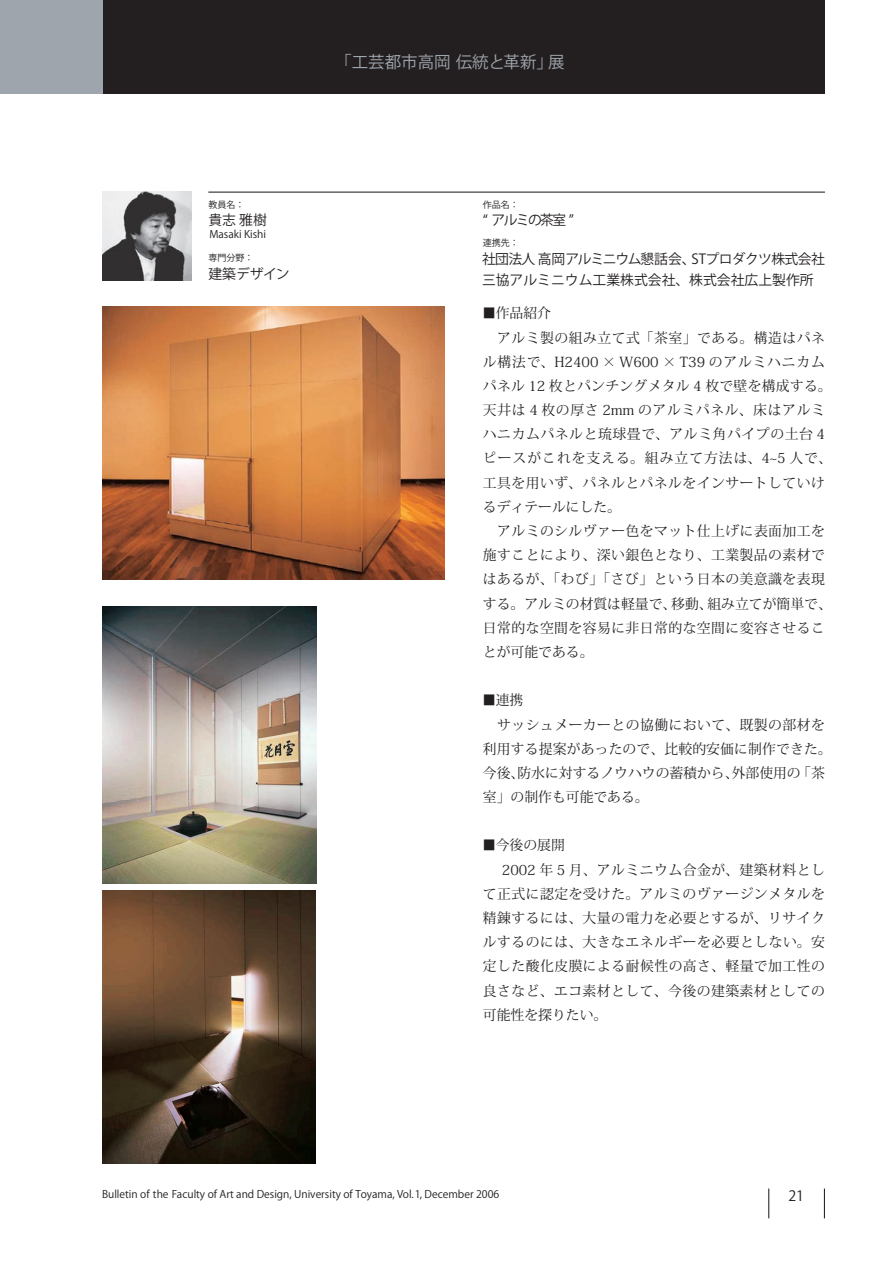
<style>
.page{position:relative;width:893px;height:1263px;background:#fff}
.page>*{position:absolute;margin:0;border:0;box-sizing:border-box;transform-origin:0 0}
.t1{font:16.5px "Koz Go Std";color:#9ea5ac}
.t2{font:14.25px "Koz Go Std";color:#231f20}
.t3{font:13.8px/24.2px "Koz Min Std";letter-spacing:.035em;color:#231f20}
.t4{font:13.8px/24.2px "Koz Min Std";letter-spacing:.01em;color:#231f20}
.t5{font:13.8px/21px "Koz Go Std";color:#231f20}
.t6{font:10.5px "Koz Go Std";color:#231f20}
.t7{font:9px "Koz Go Std";color:#231f20}
.s1{font-size:13.5px}
</style>
<div class="page">
<hr style="left:768px;top:1188px;width:1px;height:30px;background:#231f20">
<hr style="left:824px;top:1188px;width:1px;height:30px;background:#231f20">
<div style="left:102px;top:0;width:723px;height:94px;background:#231f20"></div>
<div style="left:0;top:0;width:103px;height:94px;background:#9ea5ac"></div>
<img style="left:102px;top:191px;width:89px;height:90px">
<hr style="left:208px;top:192px;width:617px;height:1px;background:#231f20">
<img style="left:103px;top:306px;width:342px;height:274px">
<img style="left:103px;top:606px;width:213px;height:277px">
<img style="left:103px;top:890px;width:213px;height:274px">
<p class="t7" style="left:208px;top:199px;width:37px">教員名：</p>
<p class="t5" style="left:208px;top:210px;width:60px">貴志 雅樹</p>
<p class="t6" style="left:209px;top:228px;width:58px">Masaki Kishi</p>
<p class="t7" style="left:208px;top:252px;width:46px">専門分野：</p>
<p class="t5" style="left:208px;top:264px;width:83px">建築デザイン</p>
<p class="t1" style="left:335px;top:51px;width:231px">「工芸都市高岡伝統と革新」展</p>
<p class="t7" style="left:483px;top:199px;width:37px">作品名：</p>
<p class="t5" style="left:483px;top:210px;width:93px">“ アルミの茶室 ”</p>
<p class="t7" style="left:483px;top:237px;width:37px">連携先：</p>
<p class="t5" style="left:482px;top:249px;width:344px;text-indent:-24px">　 社団法人 高岡アルミニウム懇話会、STプロダクツ株式会社三協アルミニウム工業株式会社、株式会社広上製作所</p>
<p class="t3" style="left:483px;top:301px;width:350px"><span class="s1">■</span>作品紹介<br>　アルミ製の組み立て式「茶室」である。構造はパネル構法で、H2400 × W600 × T39 のアルミハニカムパネル 12 枚とパンチングメタル 4 枚で壁を構成する。天井は 4 枚の厚さ 2mm のアルミパネル、床はアルミハニカムパネルと琉球畳で、アルミ角パイプの土台 4ピースがこれを支える。組み立て方法は、4~5 人で、工具を用いず、パネルとパネルをインサートしていけるディテールにした。<br>　アルミのシルヴァー色をマット仕上げに表面加工を施すことにより、深い銀色となり、工業製品の素材ではあるが、「わび」「さび」という日本の美意識を表現する。アルミの材質は軽量で、移動、組み立てが簡単で、日常的な空間を容易に非日常的な空間に変容させることが可能である。</p>
<p class="t4" style="left:483px;top:688px;width:350px"><span class="s1">■</span>連携<br>　サッシュメーカーとの協働において、既製の部材を利用する提案があったので、比較的安価に制作できた。今後、防水に対するノウハウの蓄積から、外部使用の「茶室」の制作も可能である。</p>
<p class="t3" style="left:483px;top:833px;width:344px"><span class="s1">■</span>今後の展開<br>　 2002 年 5 月、アルミニウム合金が、建築材料として正式に認定を受けた。アルミのヴァージンメタルを精錬するには、大量の電力を必要とするが、リサイクルするのには、大きなエネルギーを必要としない。安定した酸化皮膜による耐候性の高さ、軽量で加工性の良さなど、エコ素材として、今後の建築素材としての可能性を探りたい。</p>
<p class="t6" style="left:102px;top:1187px;width:399px">Bulletin of the Faculty of Art and Design, University of Toyama, Vol. 1, December 2006</p>
<p class="t2" style="left:788px;top:1187px;width:17px">21</p>
</div>
